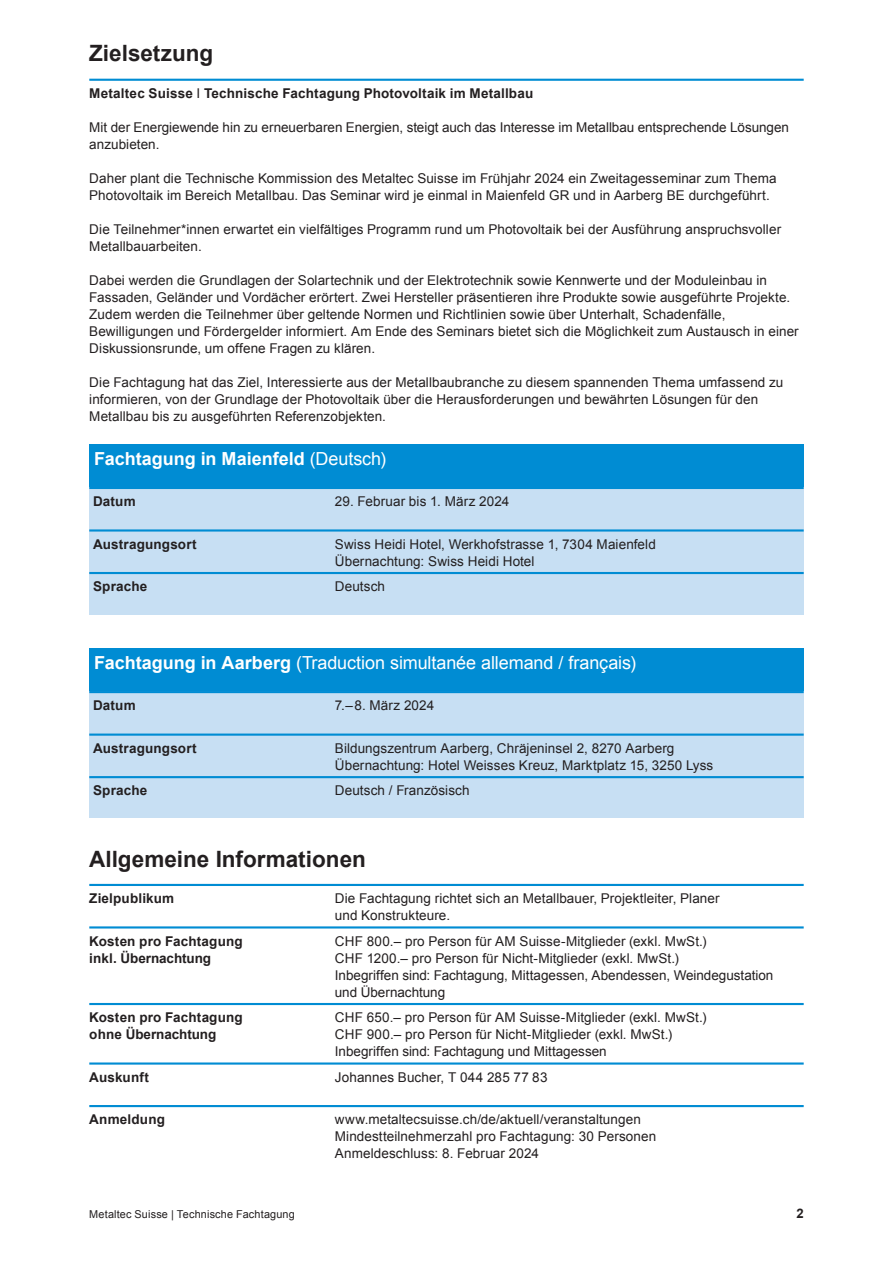
<style>
.page{position:relative;width:893px;height:1263px;background:#fff}
.page>*{position:absolute;margin:0;border:0;box-sizing:border-box;transform-origin:0 0}
.t1{font:700 22.5px "Arial";color:#231f20}
.t2{font:18px "Arial";letter-spacing:-.005em;color:#fff}
.t3{font:700 18px "Arial";color:#fff}
.t4{font:13.5px/17px "Arial";letter-spacing:.005em;color:#231f20}
.t5{font:700 13.5px "Arial";letter-spacing:.01em;color:#231f20}
.t6{font:700 13.2px "Arial";color:#231f20}
.t7{font:10.8px "Arial";letter-spacing:.015em;color:#231f20}
.s1{font-weight:400}
.s2{font-weight:700}
</style>
<div class="page">
<hr style="left:89px;top:79px;width:715px;height:2px;background:#008cd3">
<hr style="left:89px;top:884px;width:715px;height:2px;background:#008cd3">
<hr style="left:89px;top:926px;width:715px;height:2px;background:#008cd3">
<hr style="left:89px;top:1003px;width:715px;height:2px;background:#008cd3">
<hr style="left:89px;top:1062px;width:715px;height:2px;background:#008cd3">
<hr style="left:89px;top:1105px;width:715px;height:2px;background:#008cd3">
<div style="left:89px;top:487px;width:715px;height:127px;background:#c7dff3"></div>
<div style="left:89px;top:691px;width:715px;height:127px;background:#c7dff3"></div>
<div style="left:89px;top:648px;width:715px;height:43px;background:#008cd3"></div>
<div style="left:89px;top:444px;width:715px;height:43px;background:#008cd3"></div>
<hr style="left:89px;top:487px;width:715px;height:2px;background:#008cd3">
<hr style="left:89px;top:529px;width:715px;height:2px;background:#008cd3">
<hr style="left:89px;top:572px;width:715px;height:2px;background:#008cd3">
<hr style="left:89px;top:691px;width:715px;height:2px;background:#008cd3">
<hr style="left:89px;top:733px;width:715px;height:3px;background:#008cd3">
<hr style="left:89px;top:776px;width:715px;height:2px;background:#008cd3">
<h1 class="t1" style="left:89px;top:38px;width:125px">Zielsetzung</h1>
<p class="t5" style="left:89px;top:84px;width:445px">Metaltec Suisse <span class="s1">I</span> Technische Fachtagung Photovoltaik im Metallbau</p>
<p class="t4" style="left:89px;top:119px;width:701px">Mit der Energiewende hin zu erneuerbaren Energien, steigt auch das Interesse im Metallbau entsprechende Lösungen anzubieten.</p>
<p class="t4" style="left:89px;top:170px;width:689px">Daher plant die Technische Kommission des Metaltec Suisse im Frühjahr 2024 ein Zweitagesseminar zum Thema<br>Photovoltaik im Bereich Metallbau. Das Seminar wird je einmal in Maienfeld GR und in Aarberg BE durchgeführt.</p>
<p class="t4" style="left:89px;top:221px;width:693px">Die Teilnehmer*innen erwartet ein vielfältiges Programm rund um Photovoltaik bei der Ausführung anspruchsvoller<br>Metallbauarbeiten.</p>
<p class="t4" style="left:89px;top:272px;width:711px">Dabei werden die Grundlagen der Solartechnik und der Elektrotechnik sowie Kennwerte und der Moduleinbau in Fassaden, Geländer und Vordächer erörtert. Zwei Hersteller präsentieren ihre Produkte sowie ausgeführte Projekte.<br>Zudem werden die Teilnehmer über geltende Normen und Richtlinien sowie über Unterhalt, Schadenfälle, Bewilligungen und Fördergelder informiert. Am Ende des Seminars bietet sich die Möglichkeit zum Austausch in einer Diskussionsrunde, um offene Fragen zu klären.</p>
<p class="t4" style="left:89px;top:374px;width:696px">Die Fachtagung hat das Ziel, Interessierte aus der Metallbaubranche zu diesem spannenden Thema umfassend zu informieren, von der Grundlage der Photovoltaik über die Herausforderungen und bewährten Lösungen für den<br>Metallbau bis zu ausgeführten Referenzobjekten.</p>
<h2 class="t3" style="left:94px;top:447px;width:293px">Fachtagung in Maienfeld <span class="s1">(Deutsch)</span></h2>
<p class="t5" style="left:93px;top:492px;width:44px">Datum</p>
<p class="t4" style="left:335px;top:493px;width:176px">29. Februar bis 1. März 2024</p>
<p class="t5" style="left:93px;top:535px;width:105px">Austragungsort</p>
<p class="t4" style="left:335px;top:535px;width:323px">Swiss Heidi Hotel, Werkhofstrasse 1, 7304 Maienfeld<br>Übernachtung: Swiss Heidi Hotel</p>
<p class="t5" style="left:93px;top:577px;width:56px">Sprache</p>
<p class="t4" style="left:335px;top:578px;width:52px">Deutsch</p>
<h2 class="t2" style="left:94px;top:651px;width:543px"><span class="s2">Fachtagung in Aarberg</span> (Traduction simultanée allemand / français)</h2>
<p class="t5" style="left:93px;top:696px;width:44px">Datum</p>
<p class="t4" style="left:335px;top:697px;width:101px">7.–8. März 2024</p>
<p class="t5" style="left:93px;top:739px;width:105px">Austragungsort</p>
<p class="t4" style="left:335px;top:740px;width:380px">Bildungszentrum Aarberg, Chräjeninsel 2, 8270 Aarberg<br>Übernachtung: Hotel Weisses Kreuz, Marktplatz 15, 3250 Lyss</p>
<p class="t5" style="left:93px;top:781px;width:56px">Sprache</p>
<p class="t4" style="left:335px;top:782px;width:136px">Deutsch / Französisch</p>
<h1 class="t1" style="left:89px;top:844px;width:278px">Allgemeine Informationen</h1>
<p class="t5" style="left:89px;top:889px;width:86px">Zielpublikum</p>
<p class="t4" style="left:335px;top:890px;width:386px">Die Fachtagung richtet sich an Metallbauer, Projektleiter, Planer und Konstrukteure.</p>
<p class="t5" style="left:89px;top:932px;width:155px">Kosten pro Fachtagung</p>
<p class="t4" style="left:335px;top:932px;width:373px">CHF 800.– pro Person für AM Suisse-Mitglieder (exkl. MwSt.)</p>
<p class="t5" style="left:89px;top:949px;width:123px">inkl. Übernachtung</p>
<p class="t4" style="left:335px;top:949px;width:440px">CHF 1200.– pro Person für Nicht-Mitglieder (exkl. MwSt.)<br>Inbegriffen sind: Fachtagung, Mittagessen, Abendessen, Weindegustation und Übernachtung</p>
<p class="t5" style="left:89px;top:1008px;width:155px">Kosten pro Fachtagung</p>
<p class="t4" style="left:335px;top:1009px;width:373px">CHF 650.– pro Person für AM Suisse-Mitglieder (exkl. MwSt.)</p>
<p class="t5" style="left:89px;top:1025px;width:128px">ohne Übernachtung</p>
<p class="t4" style="left:335px;top:1026px;width:339px">CHF 900.– pro Person für Nicht-Mitglieder (exkl. MwSt.)<br>Inbegriffen sind: Fachtagung und Mittagessen</p>
<p class="t5" style="left:89px;top:1068px;width:61px">Auskunft</p>
<p class="t4" style="left:335px;top:1068px;width:214px">Johannes Bucher, T 044 285 77 83</p>
<p class="t5" style="left:89px;top:1110px;width:77px">Anmeldung</p>
<p class="t4" style="left:335px;top:1111px;width:323px">www.metaltecsuisse.ch/de/aktuell/veranstaltungen<br>Mindestteilnehmerzahl pro Fachtagung: 30 Personen<br>Anmeldeschluss: 8. Februar 2024</p>
<p class="t7" style="left:89px;top:1207px;width:207px">Metaltec Suisse | Technische Fachtagung</p>
<p class="t6" style="left:796px;top:1205px;width:9px">2</p>
</div>
